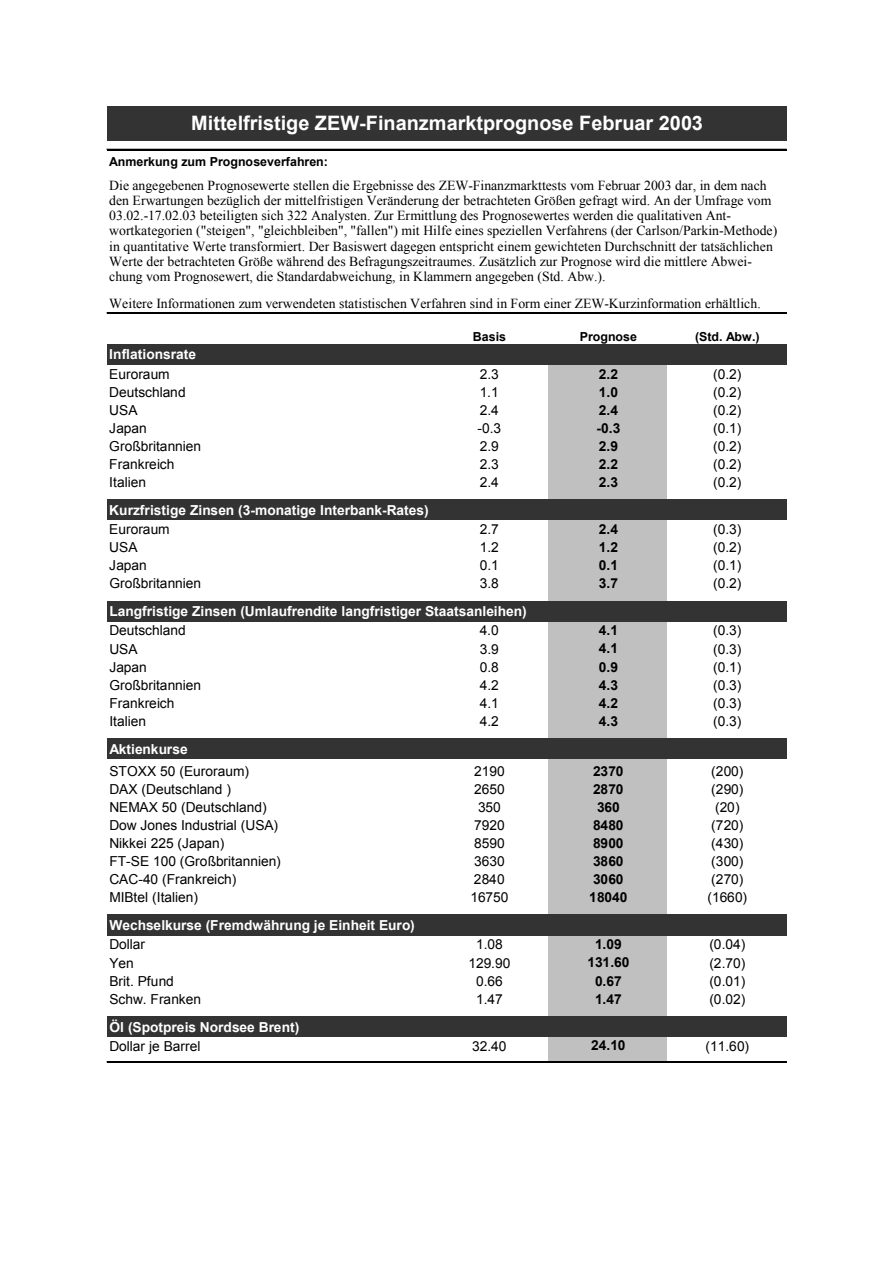
<style>
.page{position:relative;width:893px;height:1263px;background:#fff}
.page>*{position:absolute;margin:0;border:0;box-sizing:border-box;transform-origin:0 0}
.t1{font:700 19.95px "Arial";letter-spacing:-.005em;color:#fff}
.t2{font:13.8px/15.1px "Times New Roman";color:#000}
.t3{font:13.8px/21.9px "Arial";color:#000}
.t4{font:700 13.8px/19px "Arial";letter-spacing:.005em;color:#fff}
.t5{font:700 13.8px "Arial";letter-spacing:-.005em;color:#000}
.t6{font:700 12.45px "Arial";color:#000}
.s1{font-weight:400;color:#000}
.s2{font-weight:700;color:#fff}
</style>
<div class="page">
<div style="left:107px;top:107px;width:679px;height:34px;background:#333"></div>
<div style="left:107px;top:344px;width:679px;height:21px;background:#333"></div>
<div style="left:548px;top:365px;width:119px;height:135px;background:#c0c0c0"></div>
<div style="left:107px;top:500px;width:679px;height:21px;background:#333"></div>
<div style="left:548px;top:521px;width:119px;height:80px;background:#c0c0c0"></div>
<div style="left:107px;top:601px;width:679px;height:21px;background:#333"></div>
<div style="left:548px;top:622px;width:119px;height:117px;background:#c0c0c0"></div>
<div style="left:107px;top:739px;width:679px;height:21px;background:#333"></div>
<div style="left:107px;top:759px;width:441px;height:156px;background:#fff"></div>
<div style="left:548px;top:759px;width:119px;height:156px;background:#c0c0c0"></div>
<div style="left:667px;top:759px;width:119px;height:156px;background:#fff"></div>
<div style="left:107px;top:915px;width:679px;height:21px;background:#333"></div>
<div style="left:548px;top:936px;width:119px;height:80px;background:#c0c0c0"></div>
<div style="left:107px;top:1016px;width:679px;height:21px;background:#333"></div>
<div style="left:548px;top:1037px;width:119px;height:26px;background:#c0c0c0"></div>
<hr style="left:107px;top:149px;width:679px;height:1px;background:#000">
<hr style="left:107px;top:313px;width:679px;height:1px;background:#000">
<hr style="left:107px;top:1062px;width:679px;height:1px;background:#000">
<p class="t1" style="left:191px;top:112px;width:513px">Mittelfristige ZEW-Finanzmarktprognose Februar 2003</p>
<p class="t6" style="left:109px;top:155px;width:220px">Anmerkung zum Prognoseverfahren:</p>
<p class="t2" style="left:109px;top:178px;width:669px">Die angegebenen Prognosewerte stellen die Ergebnisse des ZEW-Finanzmarkttests vom Februar 2003 dar, in dem nach den Erwartungen bez¸glich der mittelfristigen Ver‰nderung der betrachteten Grˆflen gefragt wird. An der Umfrage vom 03.02.-17.02.03 beteiligten sich 322 Analysten. Zur Ermittlung des Prognosewertes werden die qualitativen Ant&shy;wortkategorien ("steigen", "gleichbleiben", "fallen") mit Hilfe eines speziellen Verfahrens (der Carlson/Parkin-Methode) in quantitative Werte transformiert. Der Basiswert dagegen entspricht einem gewichteten Durchschnitt der tats‰chlichen Werte der betrachteten Grˆfle w‰hrend des Befragungszeitraumes. Zus‰tzlich zur Prognose wird die mittlere Abwei&shy;chung vom Prognosewert, die Standardabweichung, in Klammern angegeben (Std. Abw.).</p>
<p class="t2" style="left:109px;top:296px;width:653px">Weitere Informationen zum verwendeten statistischen Verfahren sind in Form einer ZEW-Kurzinformation erh‰ltlich.</p>
<p class="t6" style="left:473px;top:329px;width:35px">Basis</p>
<p class="t6" style="left:579px;top:329px;width:59px">Prognose</p>
<p class="t6" style="left:695px;top:329px;width:66px">(Std. Abw.)</p>
<p class="t4" style="left:109px;top:345px;width:88px">Inflationsrate<br><span class="s1">Euroraum</span></p>
<p class="t3" style="left:480px;top:363px;width:21px">2.3</p>
<p class="t5" style="left:599px;top:366px;width:21px">2.2</p>
<p class="t3" style="left:713px;top:363px;width:30px">(0.2)</p>
<p class="t3" style="left:109px;top:381px;width:78px">Deutschland</p>
<p class="t3" style="left:479px;top:381px;width:21px">1.1</p>
<p class="t5" style="left:599px;top:384px;width:21px">1.0</p>
<p class="t3" style="left:713px;top:381px;width:30px">(0.2)</p>
<p class="t3" style="left:109px;top:399px;width:30px">USA</p>
<p class="t3" style="left:480px;top:399px;width:21px">2.4</p>
<p class="t5" style="left:599px;top:402px;width:21px">2.4</p>
<p class="t3" style="left:713px;top:399px;width:30px">(0.2)</p>
<p class="t3" style="left:109px;top:417px;width:39px">Japan</p>
<p class="t3" style="left:477px;top:417px;width:25px">-0.3</p>
<p class="t5" style="left:596px;top:420px;width:25px">-0.3</p>
<p class="t3" style="left:713px;top:417px;width:30px">(0.1)</p>
<p class="t3" style="left:109px;top:435px;width:93px">Groflbritannien</p>
<p class="t3" style="left:480px;top:435px;width:21px">2.9</p>
<p class="t5" style="left:599px;top:438px;width:21px">2.9</p>
<p class="t3" style="left:713px;top:435px;width:30px">(0.2)</p>
<p class="t3" style="left:109px;top:453px;width:67px">Frankreich</p>
<p class="t3" style="left:480px;top:453px;width:21px">2.3</p>
<p class="t5" style="left:599px;top:456px;width:21px">2.2</p>
<p class="t3" style="left:713px;top:453px;width:30px">(0.2)</p>
<p class="t3" style="left:109px;top:471px;width:38px">Italien</p>
<p class="t3" style="left:480px;top:471px;width:21px">2.4</p>
<p class="t5" style="left:599px;top:475px;width:21px">2.3</p>
<p class="t3" style="left:713px;top:471px;width:30px">(0.2)</p>
<p class="t4" style="left:109px;top:501px;width:321px">Kurzfristige Zinsen (3-monatige Interbank-Rates)<br><span class="s1">Euroraum</span></p>
<p class="t3" style="left:480px;top:518px;width:21px">2.7</p>
<p class="t5" style="left:599px;top:522px;width:21px">2.4</p>
<p class="t3" style="left:713px;top:518px;width:30px">(0.3)</p>
<p class="t3" style="left:109px;top:537px;width:30px">USA</p>
<p class="t3" style="left:480px;top:537px;width:21px">1.2</p>
<p class="t5" style="left:599px;top:540px;width:21px">1.2</p>
<p class="t3" style="left:713px;top:537px;width:30px">(0.2)</p>
<p class="t3" style="left:109px;top:555px;width:39px">Japan</p>
<p class="t3" style="left:480px;top:555px;width:21px">0.1</p>
<p class="t5" style="left:599px;top:558px;width:21px">0.1</p>
<p class="t3" style="left:713px;top:555px;width:30px">(0.1)</p>
<p class="t3" style="left:109px;top:573px;width:93px">Groflbritannien</p>
<p class="t3" style="left:480px;top:573px;width:21px">3.8</p>
<p class="t5" style="left:599px;top:576px;width:21px">3.7</p>
<p class="t3" style="left:713px;top:573px;width:30px">(0.2)</p>
<p class="t4" style="left:109px;top:602px;width:419px">Langfristige Zinsen (Umlaufrendite langfristiger Staatsanleihen)<br><span class="s1">Deutschland</span></p>
<p class="t3" style="left:479px;top:620px;width:21px">4.0</p>
<p class="t5" style="left:599px;top:623px;width:21px">4.1</p>
<p class="t3" style="left:713px;top:620px;width:30px">(0.3)</p>
<p class="t3" style="left:109px;top:638px;width:30px">USA</p>
<p class="t3" style="left:480px;top:638px;width:21px">3.9</p>
<p class="t5" style="left:599px;top:641px;width:21px">4.1</p>
<p class="t3" style="left:713px;top:638px;width:30px">(0.3)</p>
<p class="t3" style="left:109px;top:656px;width:39px">Japan</p>
<p class="t3" style="left:480px;top:656px;width:21px">0.8</p>
<p class="t5" style="left:599px;top:659px;width:21px">0.9</p>
<p class="t3" style="left:713px;top:656px;width:30px">(0.1)</p>
<p class="t3" style="left:109px;top:674px;width:93px">Groflbritannien</p>
<p class="t3" style="left:480px;top:674px;width:21px">4.2</p>
<p class="t5" style="left:599px;top:677px;width:21px">4.3</p>
<p class="t3" style="left:713px;top:674px;width:30px">(0.3)</p>
<p class="t3" style="left:109px;top:692px;width:67px">Frankreich</p>
<p class="t3" style="left:480px;top:692px;width:21px">4.1</p>
<p class="t5" style="left:599px;top:695px;width:21px">4.2</p>
<p class="t3" style="left:713px;top:692px;width:30px">(0.3)</p>
<p class="t3" style="left:109px;top:710px;width:38px">Italien</p>
<p class="t3" style="left:480px;top:710px;width:21px">4.2</p>
<p class="t5" style="left:599px;top:713px;width:21px">4.3</p>
<p class="t3" style="left:713px;top:710px;width:30px">(0.3)</p>
<p class="t3" style="left:109px;top:738px;width:141px"><span class="s2">Aktienkurse<br></span>STOXX 50 (Euroraum)</p>
<p class="t3" style="left:474px;top:760px;width:32px">2190</p>
<p class="t5" style="left:593px;top:763px;width:32px">2370</p>
<p class="t3" style="left:711px;top:760px;width:34px">(200)</p>
<p class="t3" style="left:109px;top:778px;width:123px">DAX (Deutschland )</p>
<p class="t3" style="left:474px;top:778px;width:32px">2650</p>
<p class="t5" style="left:593px;top:781px;width:32px">2870</p>
<p class="t3" style="left:711px;top:778px;width:34px">(290)</p>
<p class="t3" style="left:109px;top:796px;width:159px">NEMAX 50 (Deutschland)</p>
<p class="t3" style="left:478px;top:796px;width:24px">350</p>
<p class="t5" style="left:597px;top:799px;width:24px">360</p>
<p class="t3" style="left:715px;top:796px;width:26px">(20)</p>
<p class="t3" style="left:109px;top:814px;width:170px">Dow Jones Industrial (USA)</p>
<p class="t3" style="left:474px;top:814px;width:32px">7920</p>
<p class="t5" style="left:593px;top:817px;width:32px">8480</p>
<p class="t3" style="left:711px;top:814px;width:34px">(720)</p>
<p class="t3" style="left:109px;top:832px;width:116px">Nikkei 225 (Japan)</p>
<p class="t3" style="left:474px;top:832px;width:32px">8590</p>
<p class="t5" style="left:593px;top:835px;width:32px">8900</p>
<p class="t3" style="left:711px;top:832px;width:34px">(430)</p>
<p class="t3" style="left:109px;top:850px;width:173px">FT-SE 100 (Groflbritannien)</p>
<p class="t3" style="left:474px;top:850px;width:32px">3630</p>
<p class="t5" style="left:593px;top:854px;width:32px">3860</p>
<p class="t3" style="left:711px;top:850px;width:34px">(300)</p>
<p class="t3" style="left:109px;top:869px;width:128px">CAC-40 (Frankreich)</p>
<p class="t3" style="left:474px;top:869px;width:32px">2840</p>
<p class="t5" style="left:593px;top:872px;width:32px">3060</p>
<p class="t3" style="left:711px;top:869px;width:34px">(270)</p>
<p class="t3" style="left:109px;top:887px;width:90px">MIBtel (Italien)</p>
<p class="t3" style="left:470px;top:887px;width:40px">16750</p>
<p class="t5" style="left:589px;top:890px;width:40px">18040</p>
<p class="t3" style="left:707px;top:887px;width:41px">(1660)</p>
<p class="t4" style="left:109px;top:916px;width:307px">Wechselkurse (Fremdw‰hrung je Einheit Euro)<br><span class="s1">Dollar</span></p>
<p class="t3" style="left:476px;top:934px;width:28px">1.08</p>
<p class="t5" style="left:595px;top:937px;width:28px">1.09</p>
<p class="t3" style="left:709px;top:934px;width:37px">(0.04)</p>
<p class="t3" style="left:109px;top:952px;width:26px">Yen</p>
<p class="t3" style="left:468px;top:952px;width:44px">129.90</p>
<p class="t5" style="left:587px;top:955px;width:44px">131.60</p>
<p class="t3" style="left:709px;top:952px;width:37px">(2.70)</p>
<p class="t3" style="left:109px;top:970px;width:66px">Brit. Pfund</p>
<p class="t3" style="left:476px;top:970px;width:28px">0.66</p>
<p class="t5" style="left:595px;top:973px;width:28px">0.67</p>
<p class="t3" style="left:709px;top:970px;width:37px">(0.01)</p>
<p class="t3" style="left:109px;top:988px;width:93px">Schw. Franken</p>
<p class="t3" style="left:476px;top:988px;width:28px">1.47</p>
<p class="t5" style="left:595px;top:991px;width:28px">1.47</p>
<p class="t3" style="left:709px;top:988px;width:37px">(0.02)</p>
<p class="t4" style="left:109px;top:1017px;width:191px">÷l (Spotpreis Nordsee Brent)<br><span class="s1">Dollar je Barrel</span></p>
<p class="t3" style="left:472px;top:1035px;width:36px">32.40</p>
<p class="t5" style="left:591px;top:1038px;width:36px">24.10</p>
<p class="t3" style="left:705px;top:1035px;width:45px">(11.60)</p>
</div>
